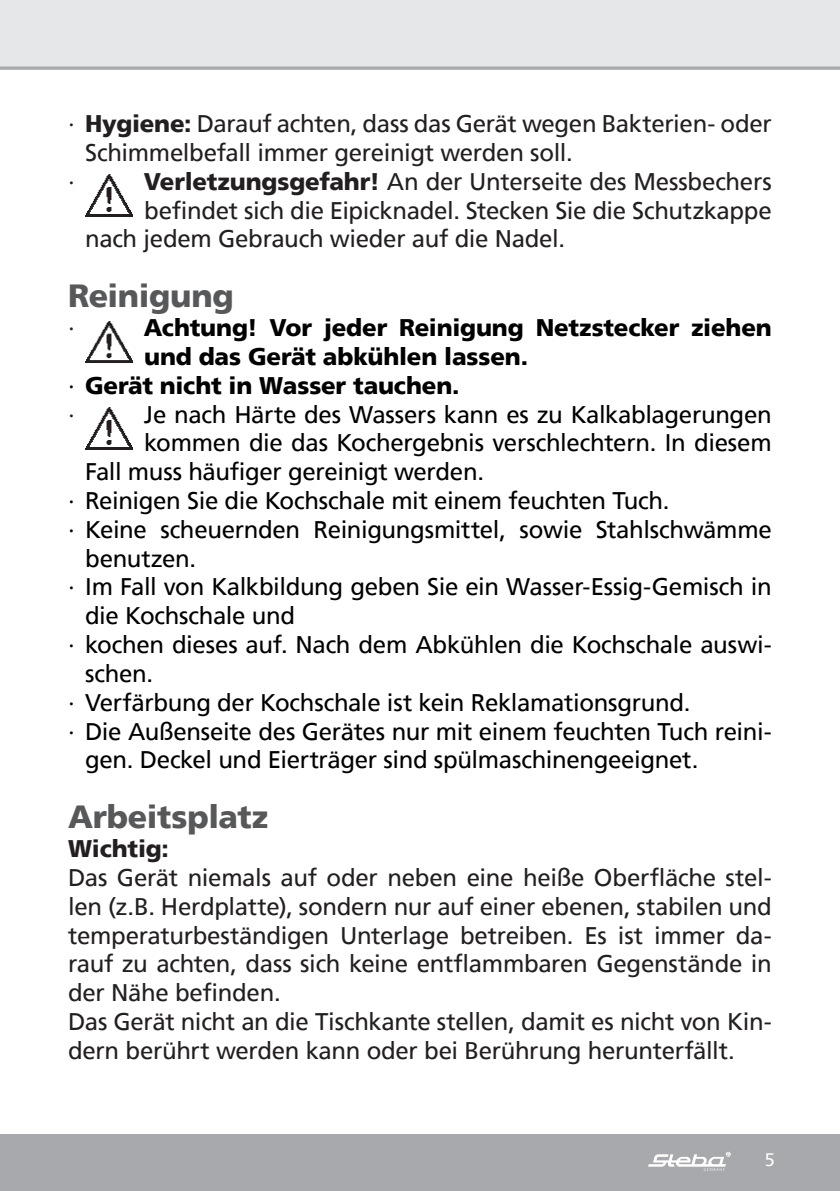
<style>
.page{position:relative;width:840px;height:1191px;background:#fff}
.page>*{position:absolute;margin:0;border:0;box-sizing:border-box;transform-origin:0 0}
.t1{font:900 32px "Frutiger";letter-spacing:-.01em;color:#57585a}
.t2{font:24px/28.8px "Frutiger";letter-spacing:-.015em;color:#231f20}
.t3{font:24px "Frutiger";letter-spacing:-.015em;color:#000}
.t4{font:900 24px "Frutiger";letter-spacing:-.01em;color:#000}
.t5{font:900 24px "Frutiger";letter-spacing:-.01em;color:#231f20}
.t6{font:18px "Frutiger";color:#fff}
.s1{font-weight:900}
.s2{font-weight:400}
</style>
<div class="page">
<div style="left:0;top:0;width:839px;height:68px;background:#e6e7e9"></div>
<div style="left:0;top:1134px;width:839px;height:57px;background:#a8a9ad"></div>
<svg style="left:648px;top:1151px;width:82px;height:19px"></svg>
<svg style="left:0;top:66px;width:839px;height:4px;background:#b3b4b8"></svg>
<img style="left:85px;top:174px;width:48px;height:43px">
<img style="left:85px;top:321px;width:48px;height:42px">
<img style="left:85px;top:407px;width:48px;height:43px">
<p class="t2" style="left:68px;top:109px;width:704px">∙ <span class="s1">Hygiene:</span> Darauf achten, dass das Gerät wegen Bakterien- oder</p>
<p class="t2" style="left:85px;top:140px;width:489px">Schimmelbefall immer gereinigt werden soll.</p>
<p class="t2" style="left:68px;top:167px;width:8px">∙</p>
<p class="t2" style="left:144px;top:169px;width:629px"><span class="s1">Verletzungsgefahr!</span> An der Unterseite des Messbechers</p>
<p class="t2" style="left:144px;top:198px;width:629px">befindet sich die Eipicknadel. Stecken Sie die Schutzkappe</p>
<p class="t2" style="left:85px;top:226px;width:481px">nach jedem Gebrauch wieder auf die Nadel.</p>
<h1 class="t1" style="left:68px;top:283px;width:167px">Reinigung</h1>
<p class="t2" style="left:68px;top:313px;width:8px">∙</p>
<p class="t4" style="left:144px;top:318px;width:629px">Achtung! Vor jeder Reinigung Netzstecker ziehen</p>
<p class="t4" style="left:144px;top:347px;width:385px">und das Gerät abkühlen lassen.</p>
<p class="t4" style="left:68px;top:375px;width:393px"><span class="s2">∙</span> Gerät nicht in Wasser tauchen.</p>
<p class="t2" style="left:68px;top:400px;width:8px">∙</p>
<p class="t3" style="left:144px;top:404px;width:629px">Je nach Härte des Wassers kann es zu Kalkablagerungen</p>
<p class="t3" style="left:144px;top:433px;width:628px">kommen die das Kochergebnis verschlechtern. In diesem</p>
<p class="t3" style="left:85px;top:462px;width:400px">Fall muss häufiger gereinigt werden.</p>
<p class="t3" style="left:68px;top:486px;width:602px">∙ Reinigen Sie die Kochschale mit einem feuchten Tuch.</p>
<p class="t3" style="left:68px;top:515px;width:704px">∙ Keine scheuernden Reinigungsmittel, sowie Stahlschwämme</p>
<p class="t3" style="left:85px;top:548px;width:112px">benutzen.</p>
<p class="t3" style="left:68px;top:573px;width:704px">∙ Im Fall von Kalkbildung geben Sie ein Wasser-Essig-Gemisch in</p>
<p class="t3" style="left:85px;top:606px;width:211px">die Kochschale und</p>
<p class="t3" style="left:68px;top:630px;width:705px">∙ kochen dieses auf. Nach dem Abkühlen die Kochschale auswi-</p>
<p class="t3" style="left:85px;top:663px;width:69px">schen.</p>
<p class="t3" style="left:68px;top:688px;width:623px">∙ Verfärbung der Kochschale ist kein Reklamationsgrund.</p>
<p class="t3" style="left:68px;top:717px;width:705px">∙ Die Außenseite des Gerätes nur mit einem feuchten Tuch reini-</p>
<p class="t3" style="left:85px;top:750px;width:614px">gen. Deckel und Eierträger sind spülmaschinengeeignet.</p>
<h1 class="t1" style="left:68px;top:804px;width:201px">Arbeitsplatz</h1>
<p class="t5" style="left:68px;top:839px;width:102px">Wichtig:</p>
<p class="t2" style="left:68px;top:865px;width:705px">Das Gerät niemals auf oder neben eine heiße Oberfläche stel&shy;len (z.B. Herdplatte), sondern nur auf einer ebenen, stabilen und temperaturbeständigen Unterlage betreiben. Es ist immer da&shy;rauf zu achten, dass sich keine entflammbaren Gegenstände in der Nähe befinden.<br>Das Gerät nicht an die Tischkante stellen, damit es nicht von Kin&shy;dern berührt werden kann oder bei Berührung herunterfällt.</p>
<p class="t6" style="left:764px;top:1152px;width:12px">5</p>
</div>
